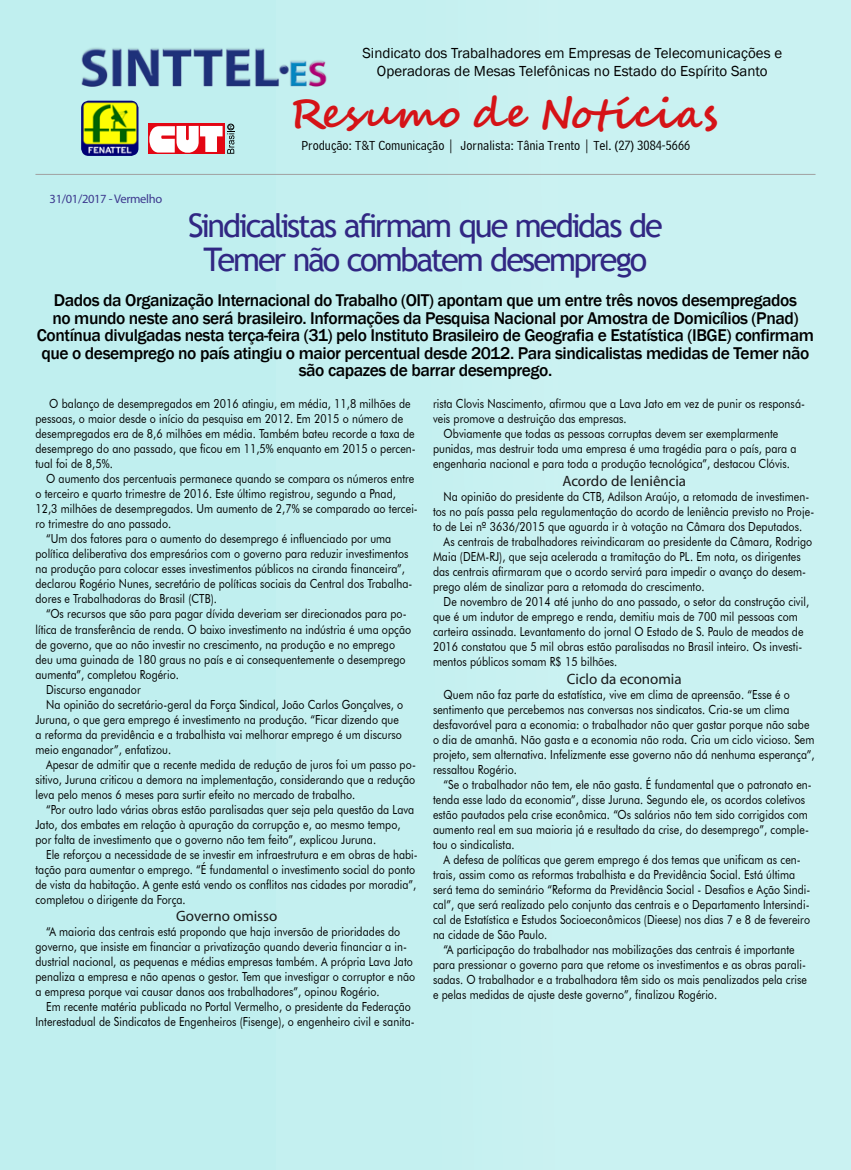
<style>
.page{position:relative;width:851px;height:1170px;background:#fff}
.page>*{position:absolute;margin:0;border:0;box-sizing:border-box;transform-origin:0 0}
.t1{font:700 41px "Segoe Script";letter-spacing:.02em;color:#d51317}
.t2{font:32.5px/33.8px "Trebuchet MS";letter-spacing:-.07em;color:#312783;text-align:center}
.t3{font:500 17.5px/17.5px "Franklin Gothic";letter-spacing:-.025em;color:#000;text-align:center}
.t4{font:15px "Myriad";letter-spacing:-.005em;color:#1a1a1a}
.t5{font:14.88px/17.9px "Franklin Gothic";color:#000;text-align:center}
.t6{font:13.75px "Bell Centennial BT Address";color:#000}
.t7{font:12.5px/15px "Futura BT";letter-spacing:.005em;color:#000;scale:.85 1}
.t8{font:12.5px "Myriad";letter-spacing:-.025em;color:#3e3a8f}
.s1{font-size:44.75px}
</style>
<div class="page">
<div style="left:0;top:0;width:841px;height:1169px;background:#c0efef"></div>
<div style="left:277px;top:0;width:573px;height:1169px;background:#c6f1f1"></div>
<div style="left:557px;top:0;width:293px;height:1169px;background:#caf2f2"></div>
<img style="left:81px;top:48px;width:246px;height:39px">
<div style="left:148px;top:123px;width:76px;height:31px;background:#e30613"></div>
<svg style="left:149px;top:125px;width:85px;height:29px"></svg>
<div style="left:227px;top:124px;width:7px;height:6px;border:1px solid #000;border-radius:50%"></div>
<img style="left:81px;top:101px;width:57px;height:55px">
<hr style="left:35px;top:174px;width:780px;height:1px;background:#a1a1a1">
<p class="t5" style="left:362px;top:45px;width:421px">Sindicato dos Trabalhadores em Empresas de Telecomunicações e<br>Operadoras de Mesas Telefônicas no Estado do Espírito Santo</p>
<h1 class="t1" style="left:289px;top:80px;width:430px">Resumo de Notícia<span class="s1">s</span></h1>
<p class="t8" style="left:50px;top:193px;width:114px">31/01/2017 - Vermelho</p>
<p class="t6" style="left:301px;top:137px;width:390px">Produção: T&amp;T Comunicação | Jornalista: Tânia Trento | Tel. (27) 3084-5666</p>
<h2 class="t2" style="left:188px;top:208px;width:476px">Sindicalistas afirmam que medidas de<br>Temer não combatem desemprego</h2>
<p class="t3" style="left:37px;top:291px;width:778px">Dados da Organização Internacional do Trabalho (OIT) apontam que um entre três novos desempregados<br>no mundo neste ano será brasileiro. Informações da Pesquisa Nacional por Amostra de Domicílios (Pnad)<br>Contínua divulgadas nesta terça-feira (31) pelo Instituto Brasileiro de Geografia e Estatística (IBGE) confirmam que o desemprego no país atingiu o maior percentual desde 2012. Para sindicalistas medidas de Temer não são capazes de barrar desemprego.</p>
<p class="t7" style="left:35px;top:396px;width:449px;text-indent:14px">O balanço de desempregados em 2016 atingiu, em média, 11,8 milhões de pessoas, o maior desde o início da pesquisa em 2012. Em 2015 o número de desempregados era de 8,6 milhões em média. Também bateu recorde a taxa de desemprego do ano passado, que ficou em 11,5% enquanto em 2015 o percen&shy;tual foi de 8,5%.</p>
<p class="t7" style="left:46px;top:471px;width:435px">O aumento dos percentuais permanece quando se compara os números entre</p>
<p class="t7" style="left:35px;top:486px;width:425px">o terceiro e quarto trimestre de 2016. Este último registrou, segundo a Pnad,</p>
<p class="t7" style="left:35px;top:501px;width:451px">12,3 milhões de desempregados. Um aumento de 2,7% se comparado ao tercei-</p>
<p class="t7" style="left:35px;top:516px;width:161px">ro trimestre do ano passado.</p>
<p class="t7" style="left:46px;top:531px;width:407px">“Um dos fatores para o aumento do desemprego é influenciado por uma</p>
<p class="t7" style="left:35px;top:546px;width:440px">política deliberativa dos empresários com o governo para reduzir investimentos</p>
<p class="t7" style="left:35px;top:561px;width:436px">na produção para colocar esses investimentos públicos na ciranda financeira”,</p>
<p class="t7" style="left:35px;top:576px;width:445px">declarou Rogério Nunes, secretário de políticas sociais da Central dos Trabalha-</p>
<p class="t7" style="left:35px;top:591px;width:215px">dores e Trabalhadoras do Brasil (CTB).</p>
<p class="t7" style="left:46px;top:606px;width:425px">“Os recursos que são para pagar dívida deveriam ser direcionados para po-</p>
<p class="t7" style="left:35px;top:621px;width:443px">lítica de transferência de renda. O baixo investimento na indústria é uma opção</p>
<p class="t7" style="left:35px;top:636px;width:424px">de governo, que ao não investir no crescimento, na produção e no emprego</p>
<p class="t7" style="left:35px;top:651px;width:437px">deu uma guinada de 180 graus no país e ai consequentemente o desemprego</p>
<p class="t7" style="left:35px;top:666px;width:170px">aumenta”, completou Rogério.</p>
<p class="t7" style="left:46px;top:681px;width:113px">Discurso enganador</p>
<p class="t7" style="left:46px;top:696px;width:421px">Na opinião do secretário-geral da Força Sindical, João Carlos Gonçalves, o</p>
<p class="t7" style="left:35px;top:711px;width:429px">Juruna, o que gera emprego é investimento na produção. “Ficar dizendo que</p>
<p class="t7" style="left:35px;top:726px;width:432px">a reforma da previdência e a trabalhista vai melhorar emprego é um discurso</p>
<p class="t7" style="left:35px;top:741px;width:161px">meio enganador”, enfatizou.</p>
<p class="t7" style="left:46px;top:756px;width:436px">Apesar de admitir que a recente medida de redução de juros foi um passo po-</p>
<p class="t7" style="left:35px;top:771px;width:448px">sitivo, Juruna criticou a demora na implementação, considerando que a redução</p>
<p class="t7" style="left:35px;top:786px;width:378px">leva pelo menos 6 meses para surtir efeito no mercado de trabalho.</p>
<p class="t7" style="left:46px;top:801px;width:434px">“Por outro lado várias obras estão paralisadas quer seja pela questão da Lava</p>
<p class="t7" style="left:35px;top:816px;width:431px">Jato, dos embates em relação à apuração da corrupção e, ao mesmo tempo,</p>
<p class="t7" style="left:35px;top:831px;width:402px">por falta de investimento que o governo não tem feito”, explicou Juruna.</p>
<p class="t7" style="left:46px;top:846px;width:439px">Ele reforçou a necessidade de se investir em infraestrutura e em obras de habi-</p>
<p class="t7" style="left:35px;top:861px;width:448px">tação para aumentar o emprego. “É fundamental o investimento social do ponto</p>
<p class="t7" style="left:35px;top:876px;width:449px">de vista da habitação. A gente está vendo os conflitos nas cidades por moradia”,</p>
<p class="t7" style="left:35px;top:891px;width:178px">completou o dirigente da Força.</p>
<p class="t4" style="left:176px;top:908px;width:103px">Governo omisso</p>
<p class="t7" style="left:35px;top:924px;width:448px;text-indent:11px">“A maioria das centrais está propondo que haja inversão de prioridades do governo, que insiste em financiar a privatização quando deveria financiar a in&shy;dustrial nacional, as pequenas e médias empresas também. A própria Lava Jato penaliza a empresa e não apenas o gestor. Tem que investigar o corruptor e não a empresa porque vai causar danos aos trabalhadores”, opinou Rogério.</p>
<p class="t7" style="left:35px;top:999px;width:447px;text-align:center">Em recente matéria publicada no Portal Vermelho, o presidente da Federação<br>Interestadual de Sindicatos de Engenheiros (Fisenge), o engenheiro civil e sanita-</p>
<p class="t7" style="left:433px;top:396px;width:439px">rista Clovis Nascimento, afirmou que a Lava Jato em vez de punir os responsá-</p>
<p class="t7" style="left:433px;top:411px;width:229px">veis promove a destruição das empresas.</p>
<p class="t7" style="left:443px;top:426px;width:395px">Obviamente que todas as pessoas corruptas devem ser exemplarmente</p>
<p class="t7" style="left:433px;top:441px;width:429px">punidas, mas destruir toda uma empresa é uma tragédia para o país, para a</p>
<p class="t7" style="left:433px;top:456px;width:421px">engenharia nacional e para toda a produção tecnológica”, destacou Clóvis.</p>
<p class="t4" style="left:562px;top:473px;width:125px">Acordo de leniência</p>
<p class="t7" style="left:443px;top:489px;width:431px">Na opinião do presidente da CTB, Adilson Araújo, a retomada de investimen-</p>
<p class="t7" style="left:433px;top:504px;width:450px">tos no país passa pela regulamentação do acordo de leniência previsto no Proje-</p>
<p class="t7" style="left:433px;top:519px;width:436px">to de Lei nº 3636/2015 que aguarda ir à votação na Câmara dos Deputados.</p>
<p class="t7" style="left:443px;top:534px;width:435px">As centrais de trabalhadores reivindicaram ao presidente da Câmara, Rodrigo</p>
<p class="t7" style="left:433px;top:549px;width:434px">Maia (DEM-RJ), que seja acelerada a tramitação do PL. Em nota, os dirigentes</p>
<p class="t7" style="left:433px;top:564px;width:440px">das centrais afirmaram que o acordo servirá para impedir o avanço do desem-</p>
<p class="t7" style="left:433px;top:579px;width:321px">prego além de sinalizar para a retomada do crescimento.</p>
<p class="t7" style="left:443px;top:594px;width:431px">De novembro de 2014 até junho do ano passado, o setor da construção civil,</p>
<p class="t7" style="left:433px;top:609px;width:430px">que é um indutor de emprego e renda, demitiu mais de 700 mil pessoas com</p>
<p class="t7" style="left:433px;top:624px;width:437px">carteira assinada. Levantamento do jornal O Estado de S. Paulo de meados de</p>
<p class="t7" style="left:433px;top:639px;width:436px">2016 constatou que 5 mil obras estão paralisadas no Brasil inteiro. Os investi-</p>
<p class="t7" style="left:433px;top:654px;width:218px">mentos públicos somam R$ 15 bilhões.</p>
<p class="t4" style="left:566px;top:671px;width:116px">Ciclo da economia</p>
<p class="t7" style="left:433px;top:686px;width:450px;text-indent:11px">Quem não faz parte da estatística, vive em clima de apreensão. “Esse é o sentimento que percebemos nas conversas nos sindicatos. Cria-se um clima desfavorável para a economia: o trabalhador não quer gastar porque não sabe o dia de amanhã. Não gasta e a economia não roda. Cria um ciclo vicioso. Sem projeto, sem alternativa. Infelizmente esse governo não dá nenhuma esperança”, ressaltou Rogério.</p>
<p class="t7" style="left:433px;top:776px;width:447px;text-indent:11px">“Se o trabalhador não tem, ele não gasta. É fundamental que o patronato en&shy;tenda esse lado da economia”, disse Juruna. Segundo ele, os acordos coletivos estão pautados pela crise econômica. “Os salários não tem sido corrigidos com aumento real em sua maioria já e resultado da crise, do desemprego”, comple&shy;tou o sindicalista.</p>
<p class="t7" style="left:433px;top:851px;width:445px;text-indent:11px">A defesa de políticas que gerem emprego é dos temas que unificam as cen&shy;trais, assim como as reformas trabalhista e da Previdência Social. Está última será tema do seminário “Reforma da Previdência Social - Desafios e Ação Sindi&shy;cal”, que será realizado pelo conjunto das centrais e o Departamento Intersindi&shy;cal de Estatística e Estudos Socioeconômicos (Dieese) nos dias 7 e 8 de fevereiro na cidade de São Paulo.</p>
<p class="t7" style="left:433px;top:941px;width:441px;text-indent:11px">“A participação do trabalhador nas mobilizações das centrais é importante para pressionar o governo para que retome os investimentos e as obras parali&shy;sadas. O trabalhador e a trabalhadora têm sido os mais penalizados pela crise e pelas medidas de ajuste deste governo”, finalizou Rogério.</p>
</div>
